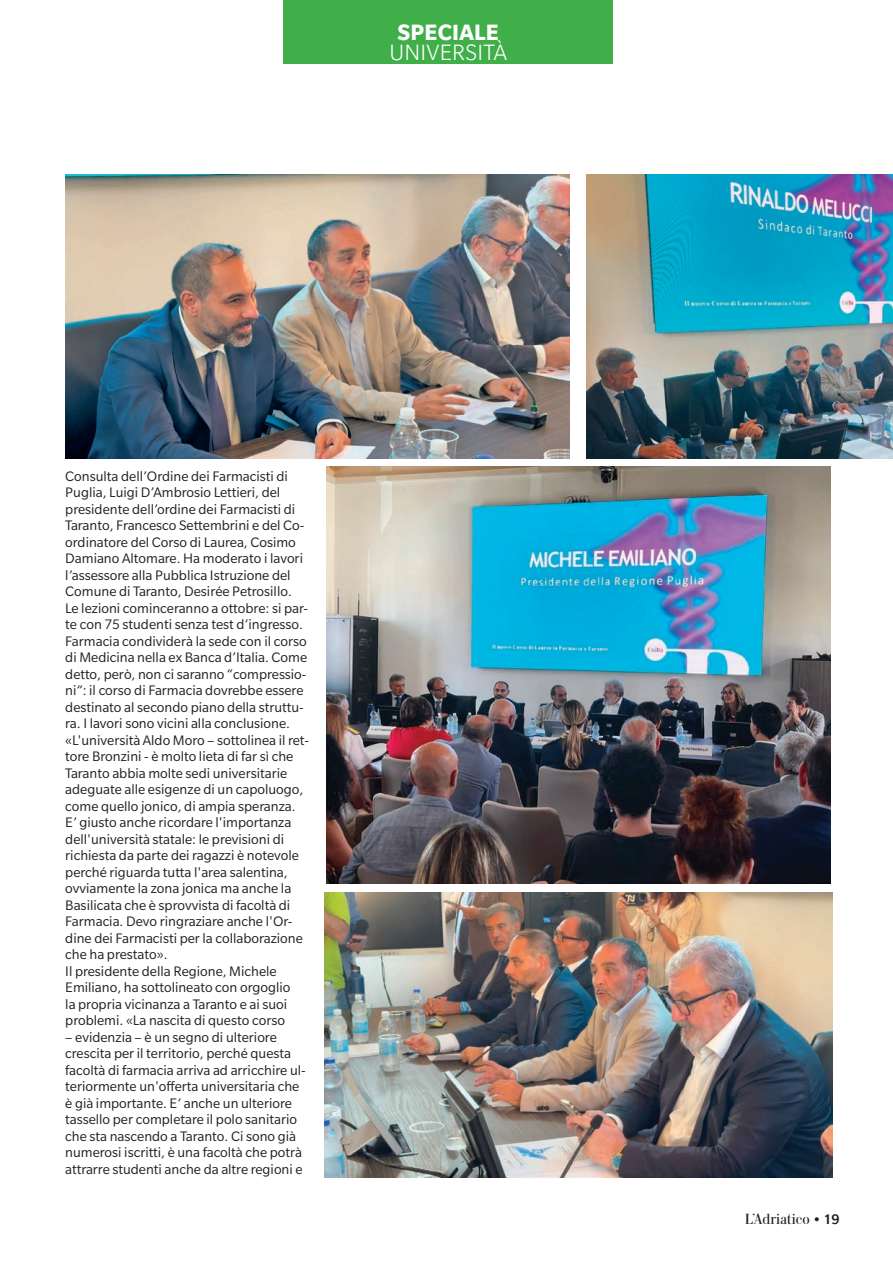
<style>
.page{position:relative;width:893px;height:1263px;background:#fff}
.page>*{position:absolute;margin:0;border:0;box-sizing:border-box;transform-origin:0 0}
.t1{font:300 24px "Slate";letter-spacing:.01em;color:#fff}
.t2{font:700 24px "Slate";letter-spacing:.01em;color:#fff}
.t3{font:15px/16.5px "Slate Pro";color:#231f20}
.t4{font:15px "Carmen";color:#231f20}
.s1{font-family:"Slate";font-weight:500}
</style>
<div class="page">
<div style="left:283px;top:0;width:330px;height:64px;background:#40ae49"></div>
<img style="left:65px;top:174px;width:505px;height:284px">
<img style="left:324px;top:892px;width:508px;height:286px">
<img style="left:587px;top:174px;width:306px;height:284px">
<img style="left:326px;top:467px;width:505px;height:416px">
<h1 class="t2" style="left:397px;top:19px;width:103px">SPECIALE</h1>
<h1 class="t1" style="left:389px;top:39px;width:119px">UNIVERSITÀ</h1>
<p class="t3" style="left:65px;top:468px;width:245px">Consulta dell’Ordine dei Farmacisti di Puglia, Luigi D’Ambrosio Lettieri, del presidente dell’ordine dei Farmacisti di Taranto, Francesco Settembrini e del Co&shy;ordinatore del Corso di Laurea, Cosimo Damiano Altomare. Ha moderato i lavori l’assessore alla Pubblica Istruzione del Comune di Taranto, Desirée Petrosillo.<br>Le lezioni cominceranno a ottobre: si par&shy;te con 75 studenti senza test d’ingresso.<br>Farmacia condividerà la sede con il corso di Medicina nella ex Banca d’Italia. Come detto, però, non ci saranno “compressio&shy;ni”: il corso di Farmacia dovrebbe essere destinato al secondo piano della struttu&shy;ra. I lavori sono vicini alla conclusione. «L'università Aldo Moro – sottolinea il ret&shy;tore Bronzini - è molto lieta di far sì che Taranto abbia molte sedi universitarie adeguate alle esigenze di un capoluogo, come quello jonico, di ampia speranza.<br>E’ giusto anche ricordare l'importanza dell'università statale: le previsioni di richiesta da parte dei ragazzi è notevole perché riguarda tutta l'area salentina, ovviamente la zona jonica ma anche la Basilicata che è sprovvista di facoltà di Farmacia. Devo ringraziare anche l'Or&shy;dine dei Farmacisti per la collaborazione che ha prestato».<br>Il presidente della Regione, Michele Emiliano, ha sottolineato con orgoglio<br>la propria vicinanza a Taranto e ai suoi problemi. «La nascita di questo corso</p>
<p class="t3" style="left:65px;top:1029px;width:242px">– evidenzia – è un segno di ulteriore crescita per il territorio, perché questa facoltà di farmacia arriva ad arricchire ul&shy;teriormente un'offerta universitaria che è già importante. E’ anche un ulteriore tassello per completare il polo sanitario che sta nascendo a Taranto. Ci sono già numerosi iscritti, è una facoltà che potrà attrarre studenti anche da altre regioni e</p>
<p class="t4" style="left:745px;top:1209px;width:97px">L’Adriatico <span class="s1">• 19</span></p>
</div>
